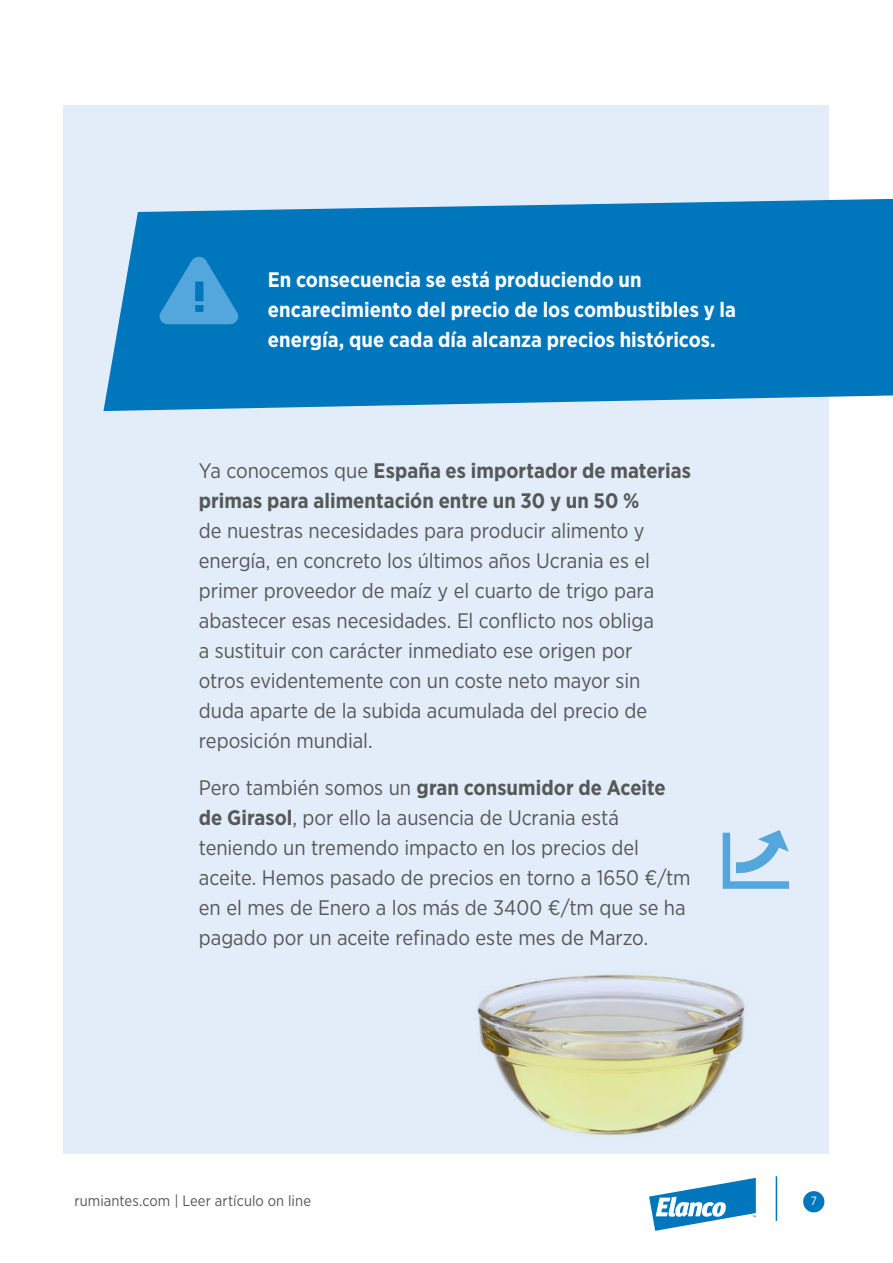
<style>
.page{position:relative;width:893px;height:1263px;background:#fff}
.page>*{position:absolute;margin:0;border:0;box-sizing:border-box;transform-origin:0 0}
.Online_txt{font:21px/30px "Gotham Narrow";letter-spacing:-.005em;color:#56585a}
.Online_txt-2{font:700 21px/30px "Gotham Narrow";color:#fff}
.t1{font:15px "Gotham Narrow";letter-spacing:.005em;color:#56585a}
.t2{font:12px "Gotham Narrow";color:#fff}
.s1{font-weight:700}
</style>
<div class="page">
<div style="left:64px;top:105px;width:765px;height:1048px;background:#e2edf9"></div>
<div style="left:803px;top:1191px;width:21px;height:21px;background:#0076bc;border-radius:50%"></div>
<hr style="left:776px;top:1176px;width:1px;height:45px;background:#0076bc">
<svg style="left:649px;top:1178px;width:107px;height:53px"></svg>
<svg style="left:103px;top:199px;width:790px;height:212px;background:#1681c2"></svg>
<svg style="left:159px;top:257px;width:80px;height:67px;background:#2f91ce"></svg>
<img style="left:438px;top:974px;width:358px;height:180px">
<svg style="left:723px;top:830px;width:66px;height:59px"></svg>
<p class="Online_txt-2" style="left:268px;top:264px;width:470px">En consecuencia se está produciendo un encarecimiento del precio de los combustibles y la energía, que cada día alcanza precios históricos.</p>
<p class="Online_txt" style="left:199px;top:455px;width:494px">Ya conocemos que <span class="s1">España es importador de materias primas para alimentación entre un 30 y un 50 %<br></span>de nuestras necesidades para producir alimento y energía, en concreto los últimos años Ucrania es el primer proveedor de maíz y el cuarto de trigo para abastecer esas necesidades. El conflicto nos obliga<br>a sustituir con carácter inmediato ese origen por<br>otros evidentemente con un coste neto mayor sin duda aparte de la subida acumulada del precio de reposición mundial.</p>
<p class="Online_txt" style="left:199px;top:772px;width:493px">Pero también somos un <span class="s1">gran consumidor de Aceite de Girasol</span>, por ello la ausencia de Ucrania está teniendo un tremendo impacto en los precios del aceite. Hemos pasado de precios en torno a 1650 €/tm en el mes de Enero a los más de 3400 €/tm que se ha pagado por un aceite refinado este mes de Marzo.</p>
<p class="t1" style="left:74px;top:1191px;width:238px">rumiantes.com | Leer artículo on line</p>
<p class="t2" style="left:811px;top:1194px;width:8px">7</p>
</div>
